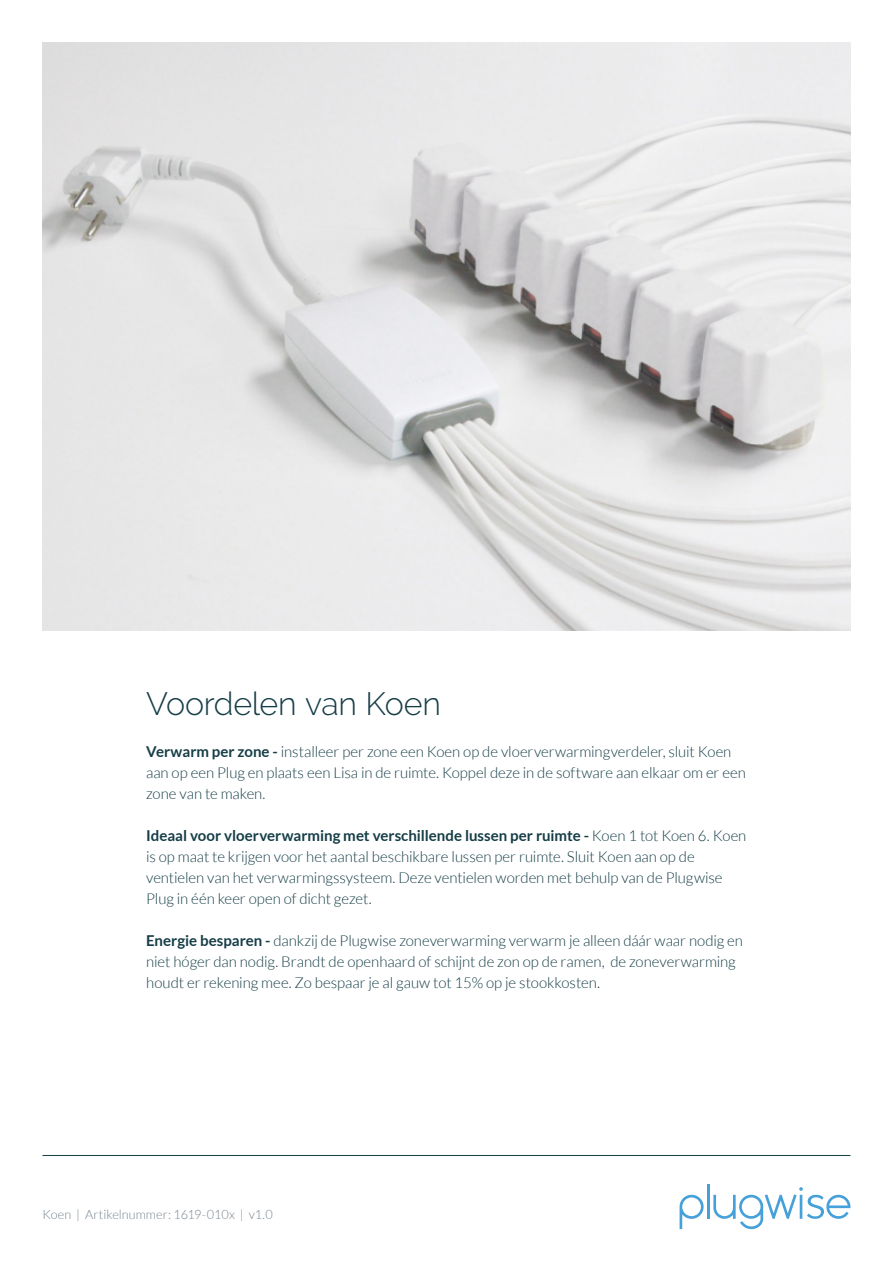
<style>
.page{position:relative;width:893px;height:1263px;background:#fff}
.page>*{position:absolute;margin:0;border:0;box-sizing:border-box;transform-origin:0 0}
.t1{font:300 32.25px "Raleway";letter-spacing:-.01em;color:#153d46}
.t2{font:300 15px/21px "Lato";letter-spacing:-.005em;color:#153d46}
.t3{font:300 12.75px "Lato";letter-spacing:-.005em;color:#77838c}
.s1{font-weight:700}
</style>
<div class="page">
<hr style="left:43px;top:1155px;width:807px;height:1px;background:#153d46">
<svg style="left:680px;top:1195px;width:24px;height:34px"></svg>
<hr style="left:707px;top:1184px;width:3px;height:35px;background:#46a0d9">
<svg style="left:713px;top:1187px;width:137px;height:42px"></svg>
<img style="left:43px;top:43px;width:807px;height:588px">
<h1 class="t1" style="left:146px;top:691px;width:296px">Voordelen van Koen</h1>
<p class="t2" style="left:146px;top:742px;width:601px"><span class="s1">Verwarm per zone -</span> installeer per zone een Koen op de vloerverwarmingverdeler, sluit Koen aan op een Plug en plaats een Lisa in de ruimte. Koppel deze in de software aan elkaar om er een zone van te maken.</p>
<p class="t2" style="left:146px;top:826px;width:602px"><span class="s1">Ideaal voor vloerverwarming met verschillende lussen per ruimte -</span> Koen 1 tot Koen 6. Koen is op maat te krijgen voor het aantal beschikbare lussen per ruimte. Sluit Koen aan op de ventielen van het verwarmingssysteem. Deze ventielen worden met behulp van de Plugwise Plug in één keer open of dicht gezet.</p>
<p class="t2" style="left:146px;top:931px;width:598px"><span class="s1">Energie besparen -</span> dankzij de Plugwise zoneverwarming verwarm je alleen dáár waar nodig en niet hóger dan nodig. Brandt de openhaard of schijnt de zon op de ramen, de zoneverwarming houdt er rekening mee. Zo bespaar je al gauw tot 15% op je stookkosten.</p>
<p class="t3" style="left:43px;top:1209px;width:232px">Koen | Artikelnummer: 1619-010x | v1.0</p>
</div>
